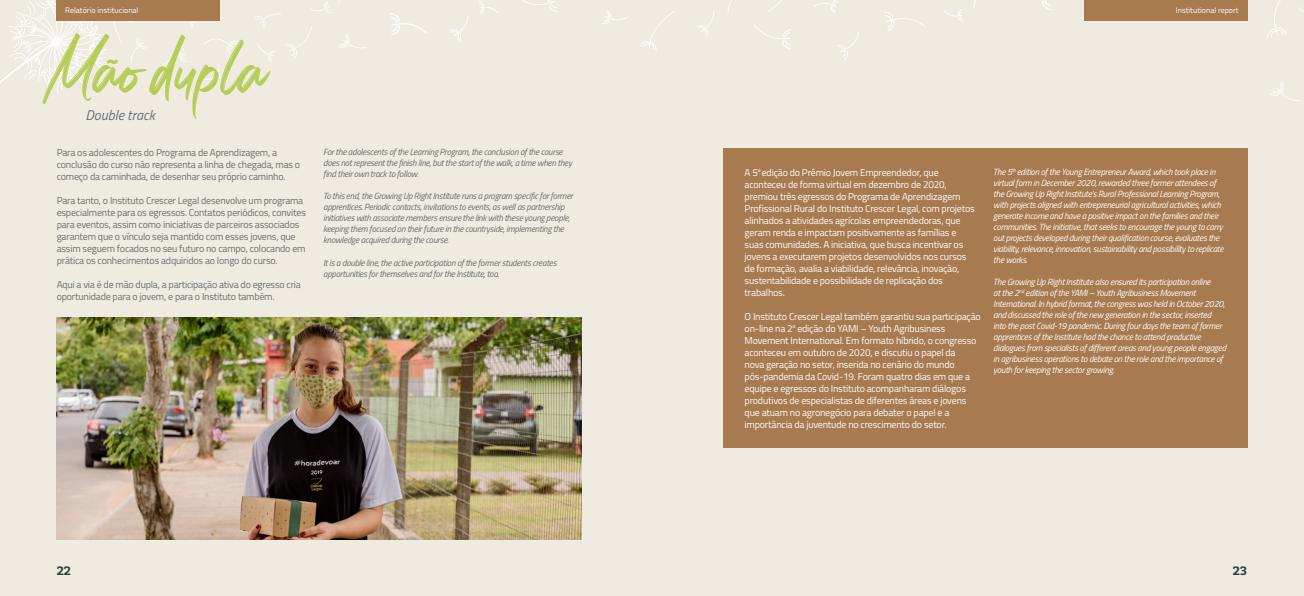
<style>
.page{position:relative;width:1304px;height:596px;background:#fff}
.page>*{position:absolute;margin:0;border:0;box-sizing:border-box;transform-origin:0 0}
.t1{font:60px "Carolissa";color:#b6cd58}
.t2{font:italic 14px "Titillium";color:#6d6e71}
.t3{font:700 12px "Bitter";color:#30433c}
.t4{font:10px/12px "Titillium";letter-spacing:-.02em;color:#fcfcfc}
.t5{font:10px/12px "Titillium";letter-spacing:-.02em;color:#6d6e71}
.t6{font:italic 9px/11px "Titillium";letter-spacing:-.03em;color:#fcfcfc}
.t7{font:italic 9px/11px "Titillium";letter-spacing:-.03em;color:#6d6e71}
.t8{font:8px "Titillium";color:#fff}
</style>
<div class="page">
<div style="left:0;top:0;width:1304px;height:595px;background:#efebe0"></div>
<svg style="left:203px;top:68px;width:22px;height:12px"></svg>
<svg style="left:158px;top:45px;width:30px;height:29px"></svg>
<svg style="left:338px;top:0;width:10px;height:6px"></svg>
<svg style="left:204px;top:35px;width:34px;height:19px"></svg>
<div style="left:255px;top:1px;width:77px;height:62px;background:#efebe0"></div>
<svg style="left:160px;top:21px;width:41px;height:8px"></svg>
<svg style="left:727px;top:0;width:14px;height:13px"></svg>
<svg style="left:973px;top:0;width:15px;height:8px"></svg>
<svg style="left:814px;top:0;width:26px;height:13px"></svg>
<svg style="left:753px;top:24px;width:38px;height:25px"></svg>
<svg style="left:883px;top:11px;width:42px;height:20px"></svg>
<svg style="left:944px;top:9px;width:20px;height:13px"></svg>
<svg style="left:1015px;top:0;width:37px;height:10px"></svg>
<svg style="left:836px;top:32px;width:23px;height:28px"></svg>
<svg style="left:767px;top:0;width:27px;height:12px"></svg>
<svg style="left:1267px;top:0;width:20px;height:38px"></svg>
<svg style="left:1270px;top:82px;width:31px;height:20px"></svg>
<svg style="left:1298px;top:7px;width:6px;height:19px"></svg>
<svg style="left:696px;top:10px;width:19px;height:28px"></svg>
<svg style="left:449px;top:15px;width:20px;height:27px"></svg>
<svg style="left:338px;top:34px;width:29px;height:15px"></svg>
<svg style="left:602px;top:10px;width:26px;height:14px"></svg>
<svg style="left:517px;top:0;width:42px;height:12px"></svg>
<svg style="left:478px;top:1px;width:20px;height:13px"></svg>
<svg style="left:390px;top:13px;width:37px;height:22px"></svg>
<svg style="left:640px;top:11px;width:35px;height:40px"></svg>
<div style="left:723px;top:148px;width:525px;height:299px;background:#a87a4f"></div>
<svg style="left:0;top:0;width:152px;height:163px;background:#f0ece2"></svg>
<img style="left:57px;top:317px;width:524px;height:222px">
<div style="left:57px;top:0;width:163px;height:21px;background:#a87a4f"></div>
<div style="left:1084px;top:0;width:163px;height:21px;background:#a87a4f"></div>
<p class="t8" style="left:65px;top:5px;width:75px">Relatório institucional</p>
<p class="t8" style="left:1176px;top:5px;width:65px">Institutional report</p>
<h1 class="t1" style="left:42px;top:27px;width:227px">Mao dupla</h1>
<h2 class="t2" style="left:85px;top:104px;width:71px">Double track</h2>
<p class="t5" style="left:57px;top:146px;width:245px">Para os adolescentes do Programa de Aprendizagem, a conclusão do curso não representa a linha de chegada, mas o começo da caminhada, de desenhar seu próprio caminho.</p>
<p class="t5" style="left:57px;top:194px;width:251px">Para tanto, o Instituto Crescer Legal desenvolve um programa especialmente para os egressos. Contatos periódicos, convites para eventos, assim como iniciativas de parceiros associados garantem que o vínculo seja mantido com esses jovens, que assim seguem focados no seu futuro no campo, colocando em prática os conhecimentos adquiridos ao longo do curso.</p>
<p class="t5" style="left:57px;top:278px;width:246px">Aqui a via é de mão dupla, a participação ativa do egresso cria oportunidade para o jovem, e para o Instituto também.</p>
<p class="t7" style="left:323px;top:146px;width:251px">For the adolescents of the Learning Program, the conclusion of the course does not represent the finish line, but the start of the walk, a time when they find their own track to follow.</p>
<p class="t7" style="left:323px;top:190px;width:251px">To this end, the Growing Up Right Institute runs a program specific for former apprentices. Periodic contacts, invitations to events, as well as partnership initiatives with associate members ensure the link with these young people, keeping them focused on their future in the countryside, implementing the knowledge acquired during the course.</p>
<p class="t7" style="left:323px;top:256px;width:235px">It is a double line, the active participation of the former students creates opportunities for themselves and for the Institute, too.</p>
<h3 class="t3" style="left:57px;top:563px;width:16px">22</h3>
<p class="t4" style="left:745px;top:165px;width:232px">A 5<sup>a</sup> edição do Prêmio Jovem Empreendedor, que aconteceu de forma virtual em dezembro de 2020, premiou três egressos do Programa de Aprendizagem Profissional Rural do Instituto Crescer Legal, com projetos alinhados a atividades agrícolas empreendedoras, que geram renda e impactam positivamente as famílias e suas comunidades. A iniciativa, que busca incentivar os jovens a executarem projetos desenvolvidos nos cursos de formação, avalia a viabilidade, relevância, inovação, sustentabilidade e possibilidade de replicação dos trabalhos.</p>
<p class="t4" style="left:745px;top:309px;width:238px">O Instituto Crescer Legal também garantiu sua participação on-line na 2<sup>a</sup> edição do YAMI – Youth Agribusiness Movement International. Em formato híbrido, o congresso aconteceu em outubro de 2020, e discutiu o papel da<br>nova geração no setor, inserida no cenário do mundo pós-pandemia da Covid-19. Foram quatro dias em que a equipe e egressos do Instituto acompanharam diálogos produtivos de especialistas de diferentes áreas e jovens que atuam no agronegócio para debater o papel e a importância da juventude no crescimento do setor.</p>
<p class="t6" style="left:993px;top:166px;width:232px">The 5<sup>th</sup> edition of the Young Entrepreneur Award, which took place in virtual form in December 2020, rewarded three former attendees of the Growing Up Right Institute’s Rural Professional Learning Program, with projects aligned with entrepreneurial agricultural activities, which generate income and have a positive impact on the families and their communities. The initiative, that seeks to encourage the young to carry out projects developed during their qualification course, evaluates the viability, relevance, innovation, sustainability and possibility to replicate the works.</p>
<p class="t6" style="left:993px;top:276px;width:235px">The Growing Up Right Institute also ensured its participation online<br>at the 2<sup>nd</sup> edition of the YAMI – Youth Agribusiness Movement International. In hybrid format, the congress was held in October 2020, and discussed the role of the new generation in the sector, inserted into the post Covid-19 pandemic. During four days the team of former apprentices of the Institute had the chance to attend productive dialogues from specialists of different areas and young people engaged in agribusiness operations to debate on the role and the importance of youth for keeping the sector growing.</p>
<h3 class="t3" style="left:1233px;top:563px;width:16px">23</h3>
</div>
